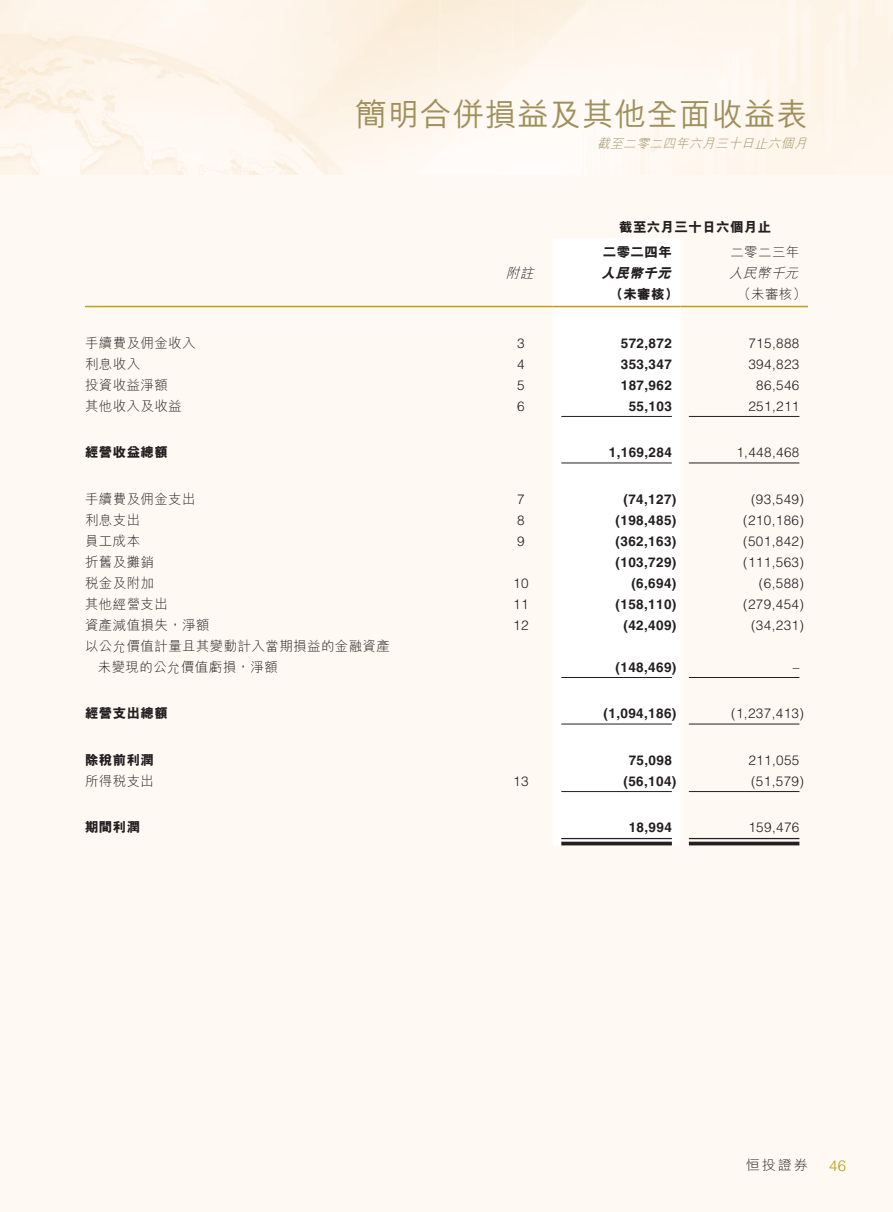
<style>
.page{position:relative;width:893px;height:1212px;background:#fff9f4}
.page>*{position:absolute;margin:0;border:0;box-sizing:border-box;transform-origin:0 0}
.t1{font:500 31.5px "M Hei HK";letter-spacing:.03em;color:#9f905b}
.t2{font:300 15px "Helvetica LT Std";color:#c29b1b}
.t3{font:300 13.5px "Helvetica LT Std";letter-spacing:.03em;color:#231f20}
.t4{font:700 13.5px "Helvetica LT Std";letter-spacing:.03em;color:#231f20}
.t5{font:300 13.5px/21px "M Hei HK";letter-spacing:.03em;color:#231f20}
.t6{font:800 13.5px "M Hei HK";letter-spacing:.03em;color:#231f20}
.t7{font:italic 300 13.5px "M Hei HK";color:#231f20}
.t8{font:italic 800 13.5px "M Hei HK";color:#231f20}
.t9{font:300 13.5px "M Hei HK";letter-spacing:.03em;color:#231f20;scale:1.05 1}
.t10{font:italic 300 12.75px "M Hei HK";color:#9f905b}
</style>
<div class="page">
<div style="left:553px;top:238px;width:127px;height:607px;background:#fff"></div>
<hr style="left:85px;top:306px;width:404px;height:1px;background:#c29b1b">
<hr style="left:489px;top:306px;width:64px;height:1px;background:#c29b1b">
<hr style="left:553px;top:306px;width:127px;height:1px;background:#c29b1b">
<hr style="left:680px;top:306px;width:128px;height:1px;background:#c29b1b">
<hr style="left:561px;top:416px;width:111px;height:1px;background:#231f20">
<hr style="left:689px;top:416px;width:110px;height:1px;background:#231f20">
<hr style="left:561px;top:463px;width:111px;height:1px;background:#231f20">
<hr style="left:689px;top:463px;width:110px;height:1px;background:#231f20">
<hr style="left:561px;top:677px;width:111px;height:1px;background:#231f20">
<hr style="left:689px;top:677px;width:110px;height:1px;background:#231f20">
<hr style="left:561px;top:724px;width:111px;height:1px;background:#231f20">
<hr style="left:689px;top:724px;width:110px;height:1px;background:#231f20">
<hr style="left:561px;top:791px;width:111px;height:1px;background:#231f20">
<hr style="left:689px;top:791px;width:110px;height:1px;background:#231f20">
<hr style="left:561px;top:838px;width:111px;height:1px;background:#231f20">
<hr style="left:561px;top:842px;width:111px;height:3px;background:#231f20">
<hr style="left:689px;top:838px;width:110px;height:1px;background:#231f20">
<hr style="left:689px;top:842px;width:110px;height:3px;background:#231f20">
<h1 class="t1" style="left:355px;top:91px;width:454px">簡明合併損益及其他全面收益表</h1>
<p class="t10" style="left:597px;top:137px;width:214px">截至二零二四年六月三十日止六個月</p>
<p class="t6" style="left:619px;top:220px;width:154px">截至六月三十日六個月止</p>
<p class="t5" style="left:730px;top:241px;width:71px">二零二三年</p>
<p class="t6" style="left:603px;top:245px;width:71px">二零二四年</p>
<p class="t7" style="left:506px;top:266px;width:32px">附註</p>
<p class="t8" style="left:601px;top:266px;width:74px">人民幣千元</p>
<p class="t7" style="left:729px;top:266px;width:74px">人民幣千元</p>
<p class="t6" style="left:610px;top:287px;width:70px">（未審核）</p>
<p class="t5" style="left:737px;top:283px;width:70px">（未審核(</p>
<p class="t5" style="left:85px;top:332px;width:112px">手續費及佣金收入</p>
<p class="t3" style="left:517px;top:334px;width:9px">3</p>
<p class="t4" style="left:621px;top:335px;width:53px">572,872</p>
<p class="t3" style="left:748px;top:334px;width:53px">715,888</p>
<p class="t5" style="left:85px;top:353px;width:57px">利息收入</p>
<p class="t3" style="left:517px;top:355px;width:9px">4</p>
<p class="t4" style="left:621px;top:356px;width:53px">353,347</p>
<p class="t3" style="left:748px;top:355px;width:53px">394,823</p>
<p class="t5" style="left:85px;top:374px;width:84px">投資收益淨額</p>
<p class="t3" style="left:517px;top:376px;width:9px">5</p>
<p class="t4" style="left:621px;top:377px;width:53px">187,962</p>
<p class="t3" style="left:756px;top:376px;width:45px">86,546</p>
<p class="t5" style="left:85px;top:395px;width:98px">其他收入及收益</p>
<p class="t3" style="left:517px;top:397px;width:9px">6</p>
<p class="t4" style="left:629px;top:398px;width:45px">55,103</p>
<p class="t3" style="left:748px;top:397px;width:53px">251,211</p>
<p class="t6" style="left:85px;top:445px;width:84px">經營收益總額</p>
<p class="t4" style="left:609px;top:444px;width:65px">1,169,284</p>
<p class="t3" style="left:736px;top:444px;width:65px">1,448,468</p>
<p class="t5" style="left:85px;top:488px;width:112px">手續費及佣金支出</p>
<p class="t3" style="left:517px;top:490px;width:9px">7</p>
<p class="t4" style="left:623px;top:491px;width:54px">)74,127(</p>
<p class="t3" style="left:751px;top:490px;width:54px">)93,549(</p>
<p class="t5" style="left:85px;top:509px;width:57px">利息支出</p>
<p class="t3" style="left:517px;top:511px;width:9px">8</p>
<p class="t4" style="left:616px;top:512px;width:62px">)198,485(</p>
<p class="t3" style="left:743px;top:511px;width:62px">)210,186(</p>
<p class="t5" style="left:85px;top:530px;width:57px">員工成本</p>
<p class="t3" style="left:517px;top:532px;width:9px">9</p>
<p class="t4" style="left:616px;top:533px;width:62px">)362,163(</p>
<p class="t3" style="left:743px;top:532px;width:62px">)501,842(</p>
<p class="t5" style="left:85px;top:551px;width:71px">折舊及攤銷</p>
<p class="t4" style="left:616px;top:554px;width:62px">)103,729(</p>
<p class="t3" style="left:743px;top:553px;width:62px">)111,563(</p>
<p class="t5" style="left:85px;top:572px;width:71px">稅金及附加</p>
<p class="t3" style="left:513px;top:574px;width:17px">10</p>
<p class="t4" style="left:631px;top:575px;width:47px">)6,694(</p>
<p class="t3" style="left:759px;top:574px;width:47px">)6,588(</p>
<p class="t5" style="left:85px;top:593px;width:84px">其他經營支出</p>
<p class="t3" style="left:513px;top:595px;width:17px">11</p>
<p class="t4" style="left:616px;top:596px;width:62px">)158,110(</p>
<p class="t3" style="left:743px;top:595px;width:62px">)279,454(</p>
<p class="t5" style="left:85px;top:614px;width:306px">資產減值損失，淨額<br>以公允價值計量且其變動計入當期損益的金融資產</p>
<p class="t3" style="left:513px;top:616px;width:17px">12</p>
<p class="t4" style="left:623px;top:617px;width:54px">)42,409(</p>
<p class="t3" style="left:751px;top:616px;width:54px">)34,231(</p>
<p class="t5" style="left:98px;top:656px;width:182px">未變現的公允價值虧損，淨額</p>
<p class="t4" style="left:616px;top:659px;width:62px">)148,469(</p>
<p class="t3" style="left:793px;top:658px;width:8px">–</p>
<p class="t6" style="left:85px;top:706px;width:84px">經營支出總額</p>
<p class="t4" style="left:604px;top:705px;width:74px">)1,094,186(</p>
<p class="t3" style="left:731px;top:705px;width:74px">)1,237,413(</p>
<p class="t6" style="left:85px;top:753px;width:71px">除稅前利潤</p>
<p class="t4" style="left:629px;top:752px;width:45px">75,098</p>
<p class="t3" style="left:748px;top:751px;width:53px">211,055</p>
<p class="t5" style="left:85px;top:770px;width:71px">所得稅支出</p>
<p class="t3" style="left:513px;top:772px;width:17px">13</p>
<p class="t4" style="left:623px;top:773px;width:54px">)56,104(</p>
<p class="t3" style="left:751px;top:772px;width:54px">)51,579(</p>
<p class="t6" style="left:85px;top:820px;width:57px">期間利潤</p>
<p class="t4" style="left:629px;top:819px;width:45px">18,994</p>
<p class="t3" style="left:748px;top:819px;width:53px">159,476</p>
<p class="t9" style="left:746px;top:1158px;width:61px">恒投證券</p>
<p class="t2" style="left:829px;top:1156px;width:18px">46</p>
</div>
